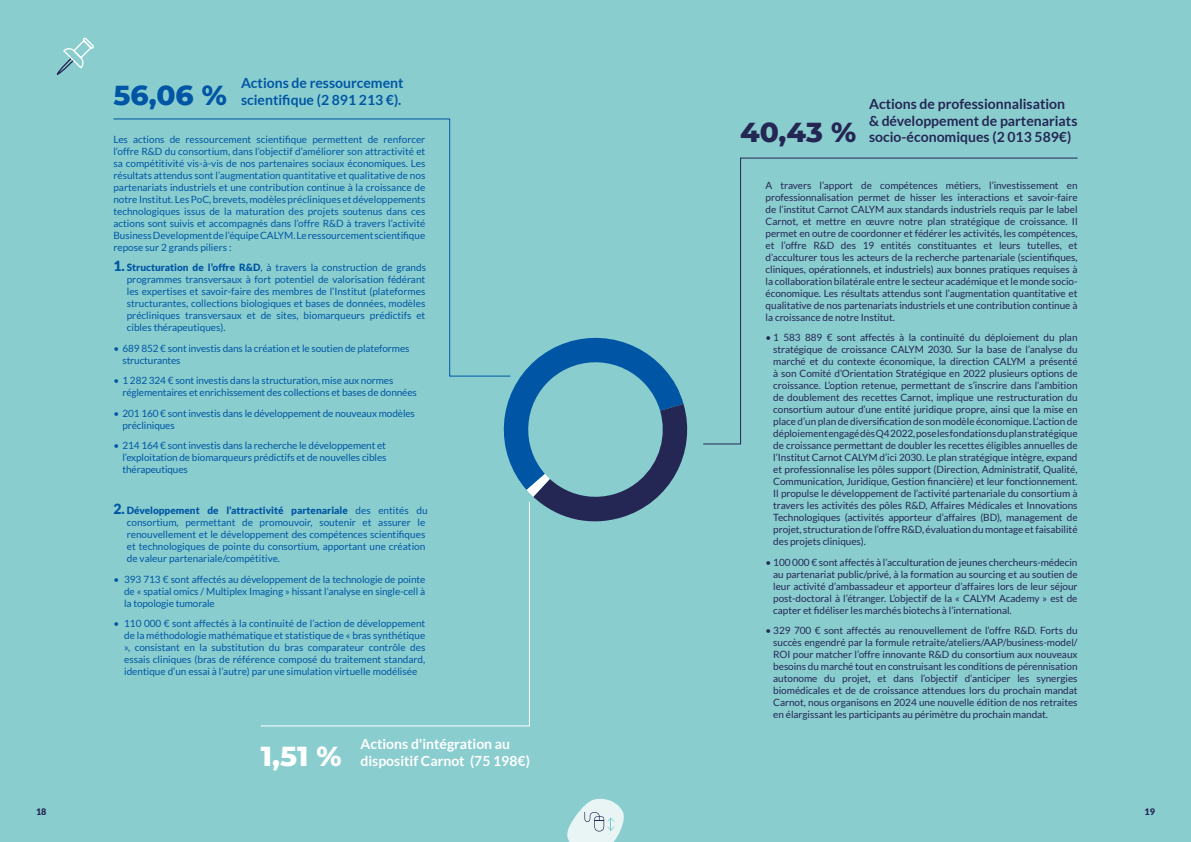
<style>
.page{position:relative;width:1191px;height:842px;background:#8acdcf}
.page>*{position:absolute;margin:0;border:0;box-sizing:border-box;transform-origin:0 0}
.t1{font:800 28px "Montserrat";color:#0056a4}
.t2{font:800 28px "Montserrat";color:#242753}
.t3{font:800 28px "Montserrat";color:#fff}
.t4{font:700 14px/16.8px "Lato";color:#242753}
.t5{font:700 14px/16.8px "Lato";color:#fff}
.t6{font:700 14px/16.8px "Lato";color:#0056a4}
.t7{font:10px/12px "Lato";letter-spacing:-.005em;color:#242753;text-align:justify}
.t8{font:10px/12px "Lato";letter-spacing:-.01em;color:#0056a4;text-align:justify}
.t9{font:900 9px "Lato";color:#242753}
.s1{font-weight:900;font-size:14px}
.s2{font-weight:900}
</style>
<div class="page">
<svg style="left:56px;top:37px;width:38px;height:38px"></svg>
<svg style="left:113px;top:118px;width:380px;height:259px"></svg>
<svg style="left:703px;top:157px;width:375px;height:288px"></svg>
<svg style="left:261px;top:527px;width:269px;height:200px"></svg>
<svg style="left:493px;top:337px;width:195px;height:190px"></svg>
<svg style="left:567px;top:799px;width:57px;height:43px"></svg>
<h1 class="t1" style="left:113px;top:74px;width:115px">56,06 %</h1>
<h2 class="t6" style="left:241px;top:74px;width:164px">Actions de ressourcement scientifique (2 891 213 €).</h2>
<p class="t8" style="left:113px;top:133px;width:313px">Les actions de ressourcement scientifique permettent de renforcer l’offre R&amp;D du consortium, dans l’objectif d’améliorer son attractivité et sa compétitivité vis-à-vis de nos partenaires sociaux économiques. Les résultats attendus sont l’augmentation quantitative et qualitative de nos partenariats industriels et une contribution continue à la croissance de notre Institut. Les PoC, brevets, modèles précliniques et développements technologiques issus de la maturation des projets soutenus dans ces actions sont suivis et accompagnés dans l’offre R&amp;D à travers l’activité Business Development de l’équipe CALYM. Le ressourcement scientifique repose sur 2 grands piliers :</p>
<p class="t8" style="left:127px;top:262px;width:301px;text-indent:-13px"><span class="s1">1.</span> <span class="s2">Structuration de l’offre R&amp;D</span>, à travers la construction de grands programmes transversaux à fort potentiel de valorisation fédérant les expertises et savoir-faire des membres de l’Institut (plateformes structurantes, collections biologiques et bases de données, modèles précliniques transversaux et de sites, biomarqueurs prédictifs et cibles thérapeutiques).</p>
<p class="t8" style="left:122px;top:342px;width:288px;text-indent:-9px">• 689 852 € sont investis dans la création et le soutien de plateformes structurantes</p>
<p class="t8" style="left:122px;top:375px;width:296px;text-indent:-9px">• 1 282 324 € sont investis dans la structuration, mise aux normes réglementaires et enrichissement des collections et bases de données</p>
<p class="t8" style="left:122px;top:407px;width:294px;text-indent:-9px">• 201 160 € sont investis dans le développement de nouveaux modèles précliniques</p>
<p class="t8" style="left:122px;top:440px;width:265px;text-indent:-9px">• 214 164 € sont investis dans la recherche le développement et l’exploitation de biomarqueurs prédictifs et de nouvelles cibles thérapeutiques</p>
<p class="t8" style="left:127px;top:505px;width:302px;text-align:left;text-indent:-13px"><span class="s1">2.</span> <span class="s2">Développement de l’attractivité partenariale</span> des entités du consortium, permettant de promouvoir, soutenir et assurer le renouvellement et le développement des compétences scientifiques et technologiques de pointe du consortium, apportant une création de valeur partenariale/compétitive.</p>
<p class="t8" style="left:124px;top:573px;width:303px;text-indent:-11px">• 393 713 € sont affectés au développement de la technologie de pointe de « spatial omics / Multiplex Imaging » hissant l’analyse en single-cell à la topologie tumorale</p>
<p class="t8" style="left:124px;top:618px;width:303px;text-indent:-11px">• 110 000 € sont affectés à la continuité de l’action de développement de la méthodologie mathématique et statistique de « bras synthétique », consistant en la substitution du bras comparateur contrôle des essais cliniques (bras de référence composé du traitement standard, identique d’un essai à l’autre) par une simulation virtuelle modélisée</p>
<h1 class="t3" style="left:261px;top:735px;width:82px">1,51 %</h1>
<h2 class="t5" style="left:360px;top:735px;width:171px">Actions d'intégration au dispositif Carnot (75 198€)</h2>
<h2 class="t4" style="left:869px;top:95px;width:210px">Actions de professionnalisation &amp; développement de partenariats socio-économiques (2 013 589€)</h2>
<p class="t7" style="left:765px;top:179px;width:313px">A travers l’apport de compétences métiers, l’investissement en professionnalisation permet de hisser les interactions et savoir-faire de l’institut Carnot CALYM aux standards industriels requis par le label Carnot, et mettre en œuvre notre plan stratégique de croissance. Il permet en outre de coordonner et fédérer les activités, les compétences, et l’offre R&amp;D des 19 entités constituantes et leurs tutelles, et d’acculturer tous les acteurs de la recherche partenariale (scientifiques, cliniques, opérationnels, et industriels) aux bonnes pratiques requises à la collaboration bilatérale entre le secteur académique et le monde socio&shy;économique. Les résultats attendus sont l’augmentation quantitative et qualitative de nos partenariats industriels et une contribution continue à la croissance de notre Institut.</p>
<p class="t7" style="left:773px;top:331px;width:306px;text-indent:-8px">• 1 583 889 € sont affectés à la continuité du déploiement du plan stratégique de croissance CALYM 2030. Sur la base de l’analyse du marché et du contexte économique, la direction CALYM a présenté à son Comité d’Orientation Stratégique en 2022 plusieurs options de croissance. L’option retenue, permettant de s’inscrire dans l’ambition de doublement des recettes Carnot, implique une restructuration du consortium autour d’une entité juridique propre, ainsi que la mise en place d’un plan de diversification de son modèle économique. L’action de déploiement engagé dès Q4 2022, pose les fondations du plan stratégique de croissance permettant de doubler les recettes éligibles annuelles de l’Institut Carnot CALYM d’ici 2030. Le plan stratégique intègre, expand et professionnalise les pôles support (Direction, Administratif, Qualité, Communication, Juridique, Gestion financière) et leur fonctionnement.<br>Il propulse le développement de l’activité partenariale du consortium à travers les activités des pôles R&amp;D, Affaires Médicales et Innovations Technologiques (activités apporteur d’affaires (BD), management de projet, structuration de l’offre R&amp;D, évaluation du montage et faisabilité des projets cliniques).</p>
<p class="t7" style="left:773px;top:556px;width:306px;text-indent:-8px">• 100 000 € sont affectés à l’acculturation de jeunes chercheurs-médecin au partenariat public/privé, à la formation au sourcing et au soutien de leur activité d’ambassadeur et apporteur d’affaires lors de leur séjour post-doctoral à l’étranger. L’objectif de la « CALYM Academy » est de capter et fidéliser les marchés biotechs à l’international.</p>
<p class="t7" style="left:773px;top:624px;width:306px;text-indent:-8px">• 329 700 € sont affectés au renouvellement de l’offre R&amp;D. Forts du succès engendré par la formule retraite/ateliers/AAP/business-model/ ROI pour matcher l’offre innovante R&amp;D du consortium aux nouveaux besoins du marché tout en construisant les conditions de pérennisation autonome du projet, et dans l’objectif d’anticiper les synergies biomédicales et de de croissance attendues lors du prochain mandat Carnot, nous organisons en 2024 une nouvelle édition de nos retraites en élargissant les participants au périmètre du prochain mandat.</p>
<h1 class="t2" style="left:740px;top:112px;width:118px">40,43 %</h1>
<p class="t9" style="left:36px;top:807px;width:12px">18</p>
<p class="t9" style="left:1144px;top:807px;width:12px">19</p>
</div>
